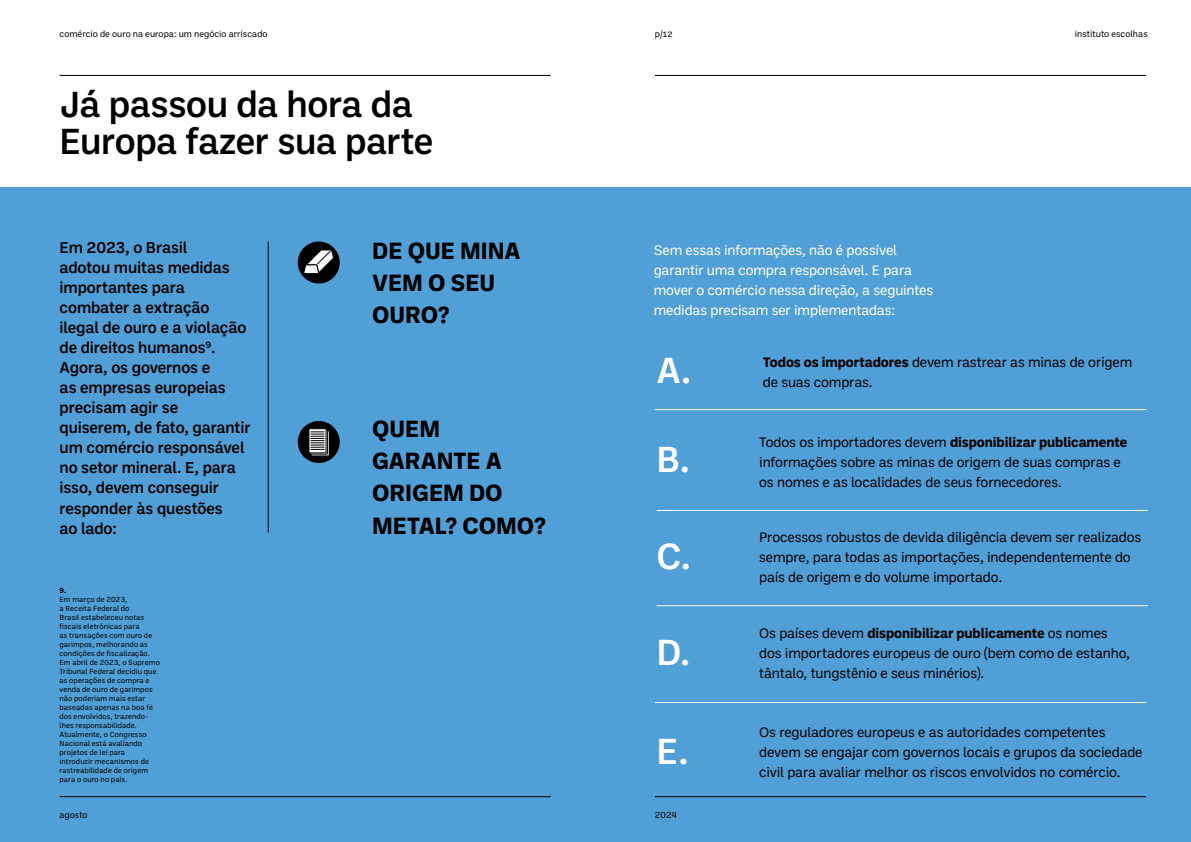
<style>
.page{position:relative;width:1191px;height:842px;background:#fff}
.page>*{position:absolute;margin:0;border:0;box-sizing:border-box;transform-origin:0 0}
.t1{font:500 37px/37px "Ballinger";letter-spacing:-.015em;color:#000}
.t2{font:500 37px "Ballinger";color:#fff}
.t3{font:700 24px/32.3px "Ballinger";color:#000}
.t4{font:500 16px/20px "Ballinger";letter-spacing:-.01em;color:#000}
.t5{font:14px/20px "Ballinger";letter-spacing:-.01em;color:#000}
.t6{font:14px/20px "Ballinger";letter-spacing:-.01em;color:#fff}
.t7{font:9px "Ballinger";letter-spacing:.005em;color:#000}
.t8{font:7.5px/9px "Ballinger";letter-spacing:.01em;color:#000}
.t9{font:700 7.5px "Ballinger";color:#000}
.s1{font-weight:700}
</style>
<div class="page">
<div style="left:0;top:187px;width:1191px;height:655px;background:#519fd7"></div>
<hr style="left:655px;top:796px;width:491px;height:1px;background:#000">
<hr style="left:655px;top:75px;width:491px;height:1px;background:#000">
<hr style="left:60px;top:796px;width:491px;height:1px;background:#000">
<hr style="left:60px;top:75px;width:491px;height:1px;background:#000">
<hr style="left:655px;top:409px;width:491px;height:1px;background:#fff">
<hr style="left:656px;top:510px;width:491px;height:1px;background:#fff">
<hr style="left:656px;top:605px;width:491px;height:1px;background:#fff">
<hr style="left:655px;top:702px;width:491px;height:1px;background:#fff">
<hr style="left:268px;top:241px;width:1px;height:291px;background:#000">
<div style="left:298px;top:241px;width:42px;height:42px;background:#000;border-radius:50%"></div>
<div style="left:298px;top:421px;width:42px;height:42px;background:#000;border-radius:50%"></div>
<svg style="left:303px;top:250px;width:31px;height:24px"></svg>
<div style="left:311px;top:431px;width:18px;height:24px;background:#1b1b1b"></div>
<div style="left:310px;top:430px;width:17px;height:24px;border:1px solid #000"></div>
<svg style="left:309px;top:429px;width:17px;height:24px"></svg>
<div style="left:309px;top:429px;width:17px;height:24px;border:1px solid #000"></div>
<svg style="left:311px;top:432px;width:13px;height:18px"></svg>
<p class="t7" style="left:655px;top:27px;width:19px">p/12</p>
<p class="t7" style="left:60px;top:27px;width:210px">comércio de ouro na europa: um negócio arriscado</p>
<p class="t7" style="left:1074px;top:27px;width:74px">instituto escolhas</p>
<h1 class="t1" style="left:60px;top:84px;width:375px">Já passou da hora da<br>Europa fazer sua parte</h1>
<p class="t4" style="left:60px;top:237px;width:192px">Em 2023, o Brasil<br>adotou muitas medidas importantes para combater a extração ilegal de ouro e a violação de direitos humanos<sup>9</sup>.<br>Agora, os governos e<br>as empresas europeias precisam agir se quiserem, de fato, garantir um comércio responsável no setor mineral. E, para isso, devem conseguir responder às questões<br>ao lado:</p>
<p class="t6" style="left:653px;top:240px;width:281px">Sem essas informações, não é possível garantir uma compra responsável. E para mover o comércio nessa direção, a seguintes medidas precisam ser implementadas:</p>
<h2 class="t3" style="left:372px;top:233px;width:150px;line-height:32px">DE QUE MINA<br>VEM O SEU<br>OURO?</h2>
<p class="t5" style="left:763px;top:352px;width:371px"><span class="s1">Todos os importadores</span> devem rastrear as minas de origem de suas compras.</p>
<h1 class="t2" style="left:656px;top:345px;width:36px">A.</h1>
<h2 class="t3" style="left:372px;top:411px;width:175px">QUEM<br>GARANTE A<br>ORIGEM DO<br>METAL? COMO?</h2>
<p class="t5" style="left:759px;top:432px;width:370px">Todos os importadores devem <span class="s1">disponibilizar publicamente </span>informações sobre as minas de origem de suas compras e os nomes e as localidades de seus fornecedores.</p>
<h1 class="t2" style="left:656px;top:433px;width:35px">B.</h1>
<p class="t5" style="left:759px;top:527px;width:384px">Processos robustos de devida diligência devem ser realizados sempre, para todas as importações, independentemente do país de origem e do volume importado.</p>
<h1 class="t2" style="left:656px;top:531px;width:36px">C.</h1>
<p class="t9" style="left:60px;top:585px;width:8px">9.</p>
<p class="t8" style="left:60px;top:594px;width:102px">Em março de 2023,<br>a Receita Federal do<br>Brasil estabeleceu notas fiscais eletrônicas para<br>as transações com ouro de garimpos, melhorando as condições de fiscalização.<br>Em abril de 2023, o Supremo<br>Tribunal Federal decidiu que as operações de compra e venda de ouro de garimpos não poderiam mais estar baseadas apenas na boa fé dos envolvidos, trazendo&shy;lhes responsabilidade.<br>Atualmente, o Congresso<br>Nacional está avaliando projetos de lei para introduzir mecanismos de rastreabilidade de origem para o ouro no país.</p>
<p class="t7" style="left:60px;top:809px;width:30px">agosto</p>
<h1 class="t2" style="left:656px;top:627px;width:35px">D.</h1>
<h1 class="t2" style="left:656px;top:726px;width:33px">E.</h1>
<p class="t7" style="left:655px;top:809px;width:24px">2024</p>
<p class="t5" style="left:759px;top:622px;width:372px">Os países devem <span class="s1">disponibilizar publicamente</span> os nomes dos importadores europeus de ouro (bem como de estanho, tântalo, tungstênio e seus minérios).</p>
<p class="t5" style="left:759px;top:721px;width:385px">Os reguladores europeus e as autoridades competentes devem se engajar com governos locais e grupos da sociedade civil para avaliar melhor os riscos envolvidos no comércio.</p>
</div>
